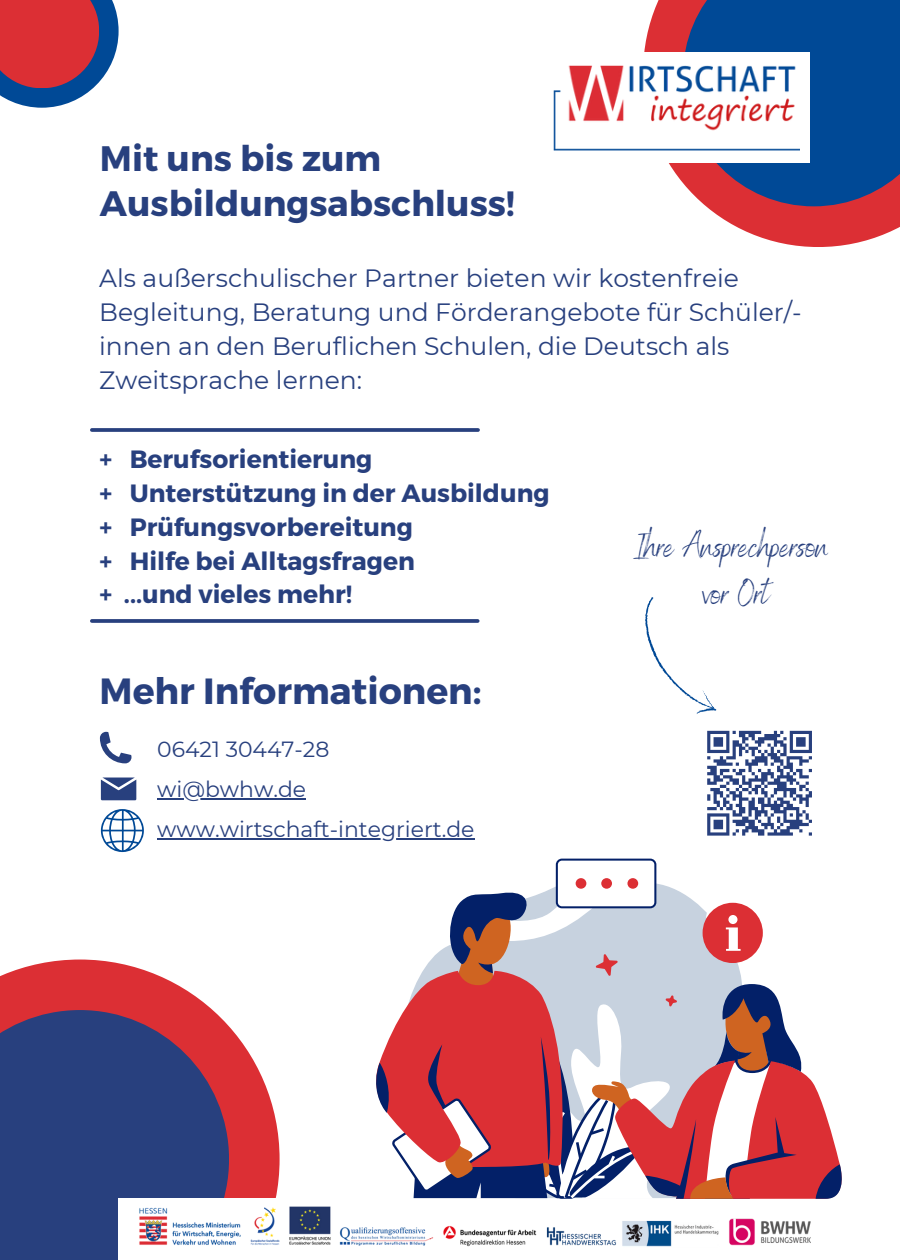
<style>
.page{position:relative;width:900px;height:1260px;background:#fff}
.page>*{position:absolute;margin:0;border:0;box-sizing:border-box;transform-origin:0 0}
.t1{font:700 36.5px "Montserrat";color:#28407e}
.t2{font:700 35.25px/45px "Montserrat";color:#28407e}
.t3{font:34px "Benedict";color:#28407e}
.t4{font:25px/33.8px "Montserrat";color:#28407e}
.t5{font:700 25px "Montserrat";color:#28407e}
.t6{font:22px "Montserrat";color:#28407e}
</style>
<div class="page">
<svg style="left:0;top:960px;width:280px;height:235px;fill:#dc2f34"></svg>
<div style="left:0;top:1010px;width:229px;height:250px;background:#28407e"></div>
<svg style="left:92px;top:428px;width:386px;height:4px;background:#344b85"></svg>
<svg style="left:644px;top:0;width:256px;height:247px;fill:#dc2f34"></svg>
<div style="left:683px;top:0;width:217px;height:206px;background:#004996"></div>
<svg style="left:92px;top:619px;width:386px;height:4px;background:#354b85"></svg>
<svg style="left:0;top:0;width:119px;height:108px;fill:#004996"></svg>
<div style="left:0;top:0;width:99px;height:88px;background:#dc2f34"></div>
<div style="left:119px;top:1199px;width:701px;height:61px;background:#fff"></div>
<img style="left:135px;top:1195px;width:675px;height:52px">
<div style="left:541px;top:53px;width:269px;height:110px;background:#fff"></div>
<img style="left:554px;top:66px;width:245px;height:84px">
<svg style="left:100px;top:732px;width:32px;height:31px"></svg>
<svg style="left:101px;top:778px;width:35px;height:22px"></svg>
<svg style="left:101px;top:809px;width:43px;height:43px"></svg>
<svg style="left:645px;top:597px;width:167px;height:239px"></svg>
<svg style="left:371px;top:859px;width:471px;height:340px"></svg>
<hr style="left:157px;top:798px;width:149px;height:2px;background:#28407e">
<hr style="left:157px;top:838px;width:318px;height:2px;background:#28407e">
<p class="t2" style="left:100px;top:134px;width:417px">Mit uns bis zum<br>Ausbildungsabschluss!</p>
<p class="t4" style="left:99px;top:262px;width:704px">Als außerschulischer Partner bieten wir kostenfreie Begleitung, Beratung und Förderangebote für Schüler/- innen an den Beruflichen Schulen, die Deutsch als Zweitsprache lernen:</p>
<p class="t5" style="left:100px;top:443px;width:274px">+ Berufsorientierung</p>
<p class="t5" style="left:100px;top:477px;width:452px">+ Unterstützung in der Ausbildung</p>
<p class="t5" style="left:100px;top:511px;width:315px">+ Prüfungsvorbereitung</p>
<p class="t5" style="left:100px;top:544px;width:317px">+ Hilfe bei Alltagsfragen</p>
<p class="t5" style="left:100px;top:578px;width:254px">+ ...und vieles mehr!</p>
<p class="t1" style="left:100px;top:667px;width:383px">Mehr Informationen:</p>
<p class="t6" style="left:157px;top:736px;width:174px">06421 30447-28</p>
<p class="t6" style="left:157px;top:775px;width:150px">wi@bwhw.de</p>
<p class="t6" style="left:157px;top:815px;width:319px">www.wirtschaft-integriert.de</p>
<p class="t3" style="left:634px;top:524px;width:196px">Ihre Ansprechperson</p>
<p class="t3" style="left:702px;top:571px;width:68px">vor Ort</p>
</div>
